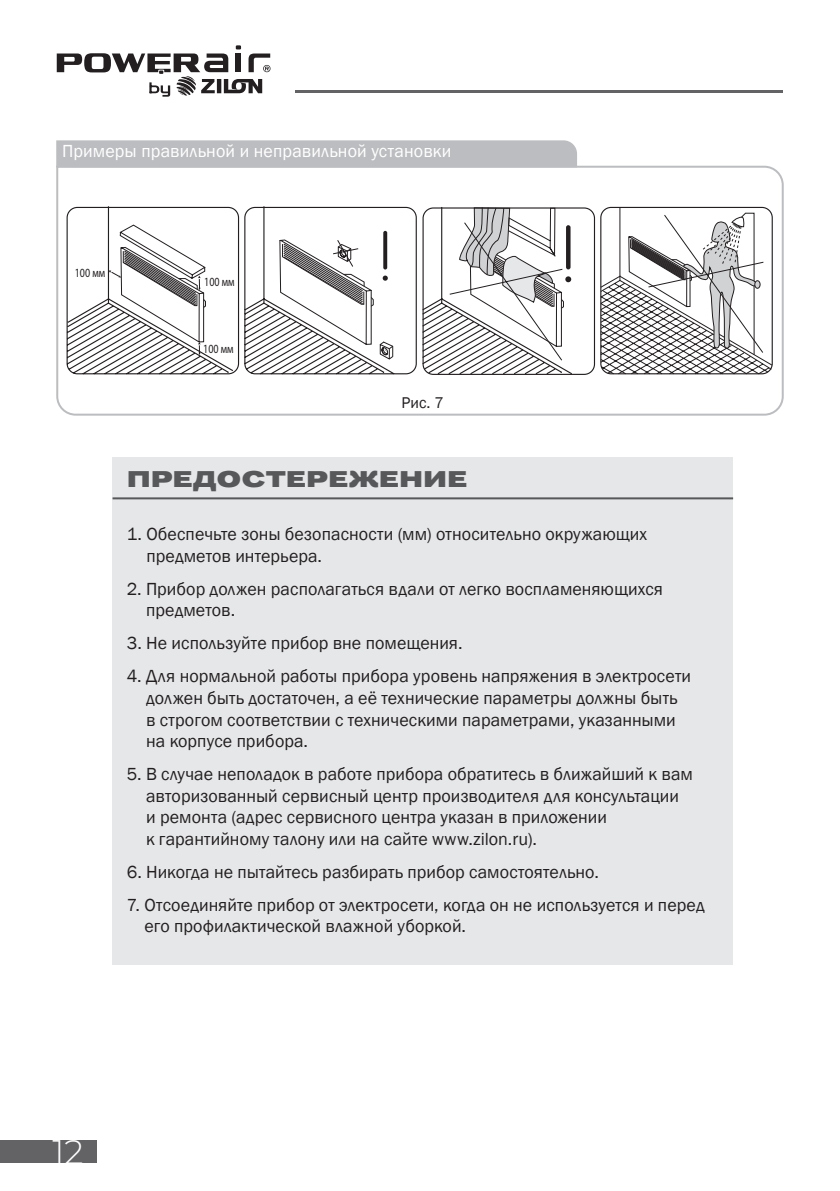
<style>
.page{position:relative;width:840px;height:1191px;background:#fff}
.page>*{position:absolute;margin:0;border:0;box-sizing:border-box;transform-origin:0 0}
.t1{font:300 34px "Montserrat";color:#fff}
.t2{font:24px "Pravda";letter-spacing:-.01em;color:#57585a}
.t3{font:18px/21.6px "Franklin Gothic";letter-spacing:.005em;color:#231f20}
.t4{font:18px "Franklin Gothic";letter-spacing:.01em;color:#fff}
.t5{font:16px "Franklin Gothic";color:#231f20}
.t6{font:12.6px "Myriad Pro";color:#231f20;scale:.8 1}
</style>
<div class="page">
<div style="left:0;top:1140px;width:96px;height:23px;background:#636366"></div>
<hr style="left:295px;top:90px;width:487px;height:3px;background:#636366">
<svg style="left:57px;top:45px;width:213px;height:52px"></svg>
<svg style="left:56px;top:165px;width:728px;height:251px"></svg>
<div style="left:56px;top:140px;width:520px;height:27px;background:#bcbdc0"></div>
<svg style="left:66px;top:205px;width:507px;height:170px"></svg>
<svg style="left:599px;top:207px;width:173px;height:168px"></svg>
<div style="left:112px;top:457px;width:620px;height:507px;background:#e6e7e9"></div>
<hr style="left:112px;top:497px;width:620px;height:2px;background:#57585a">
<p class="t4" style="left:62px;top:140px;width:390px">Примеры правильной и неправильной установки</p>
<p class="t6" style="left:75px;top:265px;width:40px">100 мм</p>
<p class="t6" style="left:204px;top:274px;width:40px">100 мм</p>
<p class="t6" style="left:203px;top:341px;width:40px">100 мм</p>
<p class="t5" style="left:401px;top:393px;width:44px">Рис. 7</p>
<h2 class="t2" style="left:127px;top:467px;width:342px">ПРЕДОСТЕРЕЖЕНИЕ</h2>
<p class="t3" style="left:146px;top:524px;width:502px;text-indent:-20px">1. Обеспечьте зоны безопасности (мм) относительно окружающих предметов интерьера.</p>
<p class="t3" style="left:146px;top:578px;width:518px;text-indent:-19px">2. Прибор должен располагаться вдали от легко воспламеняющихся предметов.</p>
<p class="t3" style="left:127px;top:633px;width:337px">3. Не используйте прибор вне помещения.</p>
<p class="t3" style="left:146px;top:666px;width:546px;text-indent:-19px">4. Для нормальной работы прибора уровень напряжения в электросети должен быть достаточен, а её технические параметры должны быть в строгом соответствии с техническими параметрами, указанными на корпусе прибора.</p>
<p class="t3" style="left:146px;top:763px;width:548px;text-indent:-19px">5. В случае неполадок в работе прибора обратитесь в ближайший к вам авторизованный сервисный центр производителя для консультации и ремонта (адрес сервисного центра указан в приложении<br>к гарантийному талону или на сайте www.zilon.ru).</p>
<p class="t3" style="left:127px;top:861px;width:473px">6. Никогда не пытайтесь разбирать прибор самостоятельно.</p>
<p class="t3" style="left:144px;top:894px;width:561px;text-indent:-18px">7. Отсоединяйте прибор от электросети, когда он не используется и перед его профилактической влажной уборкой.</p>
<h1 class="t1" style="left:52px;top:1128px;width:33px">12</h1>
</div>
